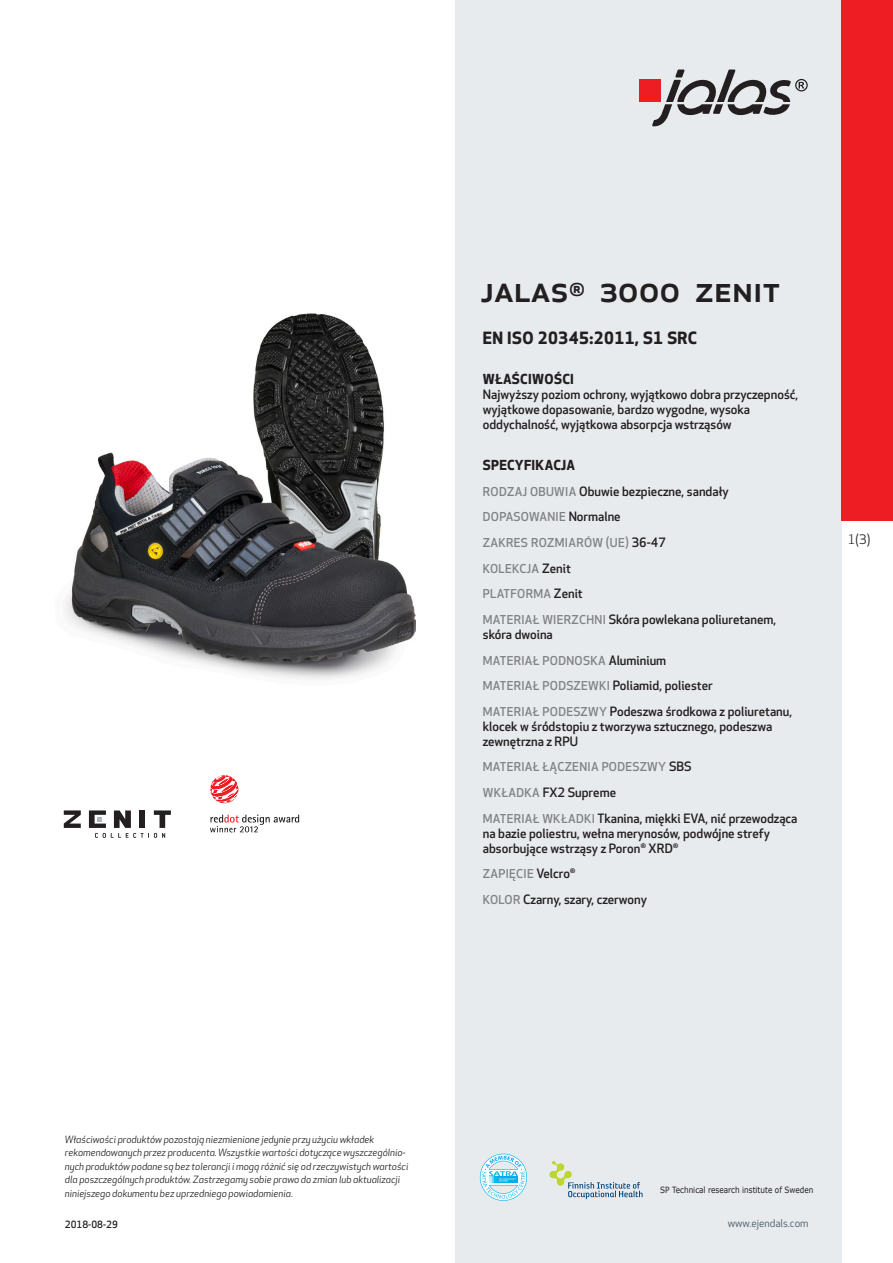
<style>
.page{position:relative;width:893px;height:1263px;background:#fff}
.page>*{position:absolute;margin:0;border:0;box-sizing:border-box;transform-origin:0 0}
.prodname{font:500 36px "Apex New";color:#231f20}
.Funktion_body{font:700 16.5px "Apex New";letter-spacing:.025em;color:#231f20}
.Funktion_body-2{font:700 13.5px "Apex New";letter-spacing:.025em;color:#231f20}
.t1{font:12.75px "Apex New";color:#231f20}
.Funktion_body-3{font:500 12.6px/15px "Apex New";color:#231f20}
.Funktion_body-4{font:500 12px "Apex New";letter-spacing:.025em;color:#808285}
.t2{font:10.5px "Apex New";color:#405968}
.t3{font:italic 9.75px/13.5px "Apex New";color:#231f20}
.Sidfot_datum{font:500 9.75px "Apex New";color:#231f20}
.t4{font:8.55px "Verdana";color:#231f20;scale:.85 1}
.s1{font-size:12px;color:#808285}
.s2{font-size:12.6px;color:#231f20}
</style>
<div class="page">
<div style="left:455px;top:0;width:387px;height:1263px;background:#e8ebee"></div>
<svg style="left:549px;top:1161px;width:94px;height:38px"></svg>
<svg style="left:480px;top:1154px;width:47px;height:47px"></svg>
<div style="left:639px;top:80px;width:22px;height:22px;background:#ee1d23"></div>
<svg style="left:652px;top:70px;width:156px;height:56px"></svg>
<div style="left:842px;top:0;width:51px;height:520px;background:#ee1d23"></div>
<img style="left:65px;top:313px;width:350px;height:366px">
<svg style="left:64px;top:810px;width:17px;height:18px"></svg>
<svg style="left:89px;top:810px;width:82px;height:28px"></svg>
<svg style="left:210px;top:815px;width:89px;height:17px"></svg>
<svg style="left:210px;top:775px;width:29px;height:28px"></svg>
<p class="prodname" style="left:480px;top:265px;width:301px">JALAS<sup>®</sup> 3000 Zenit</p>
<p class="Funktion_body" style="left:483px;top:326px;width:216px">EN ISO 20345:2011, S1 SRC</p>
<p class="Funktion_body-2" style="left:483px;top:370px;width:93px">WŁAŚCIWOŚCI</p>
<p class="Funktion_body-3" style="left:483px;top:387px;width:317px">Najwyższy poziom ochrony, wyjątkowo dobra przyczepność, wyjątkowe dopasowanie, bardzo wygodne, wysoka oddychalność, wyjątkowa absorpcja wstrząsów</p>
<p class="Funktion_body-2" style="left:483px;top:455px;width:94px">SPECYFIKACJA</p>
<p class="Funktion_body-3" style="left:483px;top:483px;width:247px"><span class="s1">RODZAJ OBUWIA</span> Obuwie bezpieczne, sandały</p>
<p class="Funktion_body-4" style="left:483px;top:509px;width:139px">DOPASOWANIE <span class="s2">Normalne</span></p>
<p class="Funktion_body-4" style="left:483px;top:535px;width:185px">ZAKRES ROZMIARÓW (UE) <span class="s2">36-47</span></p>
<p class="Funktion_body-4" style="left:483px;top:560px;width:89px">KOLEKCJA <span class="s2">Zenit</span></p>
<p class="Funktion_body-4" style="left:483px;top:586px;width:101px">PLATFORMA <span class="s2">Zenit</span></p>
<p class="Funktion_body-3" style="left:483px;top:612px;width:295px"><span class="s1">MATERIAŁ WIERZCHNI</span> Skóra powlekana poliuretanem, skóra dwoina</p>
<p class="Funktion_body-4" style="left:483px;top:652px;width:185px">MATERIAŁ PODNOSKA <span class="s2">Aluminium</span></p>
<p class="Funktion_body-3" style="left:483px;top:678px;width:231px"><span class="s1">MATERIAŁ PODSZEWKI</span> Poliamid, poliester</p>
<p class="Funktion_body-3" style="left:483px;top:703px;width:311px"><span class="s1">MATERIAŁ PODESZWY</span> Podeszwa środkowa z poliuretanu, klocek w śródstopiu z tworzywa sztucznego, podeszwa zewnętrzna z RPU</p>
<p class="Funktion_body-4" style="left:483px;top:759px;width:210px">MATERIAŁ ŁĄCZENIA PODESZWY <span class="s2">SBS</span></p>
<p class="Funktion_body-3" style="left:483px;top:785px;width:135px"><span class="s1">WKŁADKA</span> FX2 Supreme</p>
<p class="Funktion_body-3" style="left:483px;top:810px;width:316px"><span class="s1">MATERIAŁ WKŁADKI</span> Tkanina, miękki EVA, nić przewodząca na bazie poliestru, wełna merynosów, podwójne strefy absorbujące wstrząsy z Poron<sup>®</sup> XRD<sup>®</sup></p>
<p class="Funktion_body-4" style="left:483px;top:866px;width:94px">ZAPIĘCIE <span class="s2">Velcro</span><sup>®</sup></p>
<p class="Funktion_body-3" style="left:483px;top:892px;width:166px"><span class="s1">KOLOR</span> Czarny, szary, czerwony</p>
<p class="t1" style="left:848px;top:531px;width:24px">1(3)</p>
<p class="t3" style="left:65px;top:1132px;width:345px">Właściwości produktów pozostają niezmienione jedynie przy użyciu wkładek rekomendowanych przez producenta. Wszystkie wartości dotyczące wyszczególnio&shy;nych produktów podane są bez tolerancji i mogą różnić się od rzeczywistych wartości dla poszczególnych produktów. Zastrzegamy sobie prawo do zmian lub aktualizacji niniejszego dokumentu bez uprzedniego powiadomienia.</p>
<p class="Sidfot_datum" style="left:65px;top:1218px;width:54px">2018-08-29</p>
<p class="t4" style="left:660px;top:1184px;width:182px">SP Technical research institute of Sweden</p>
<p class="t2" style="left:728px;top:1217px;width:82px">www.ejendals.com</p>
</div>
